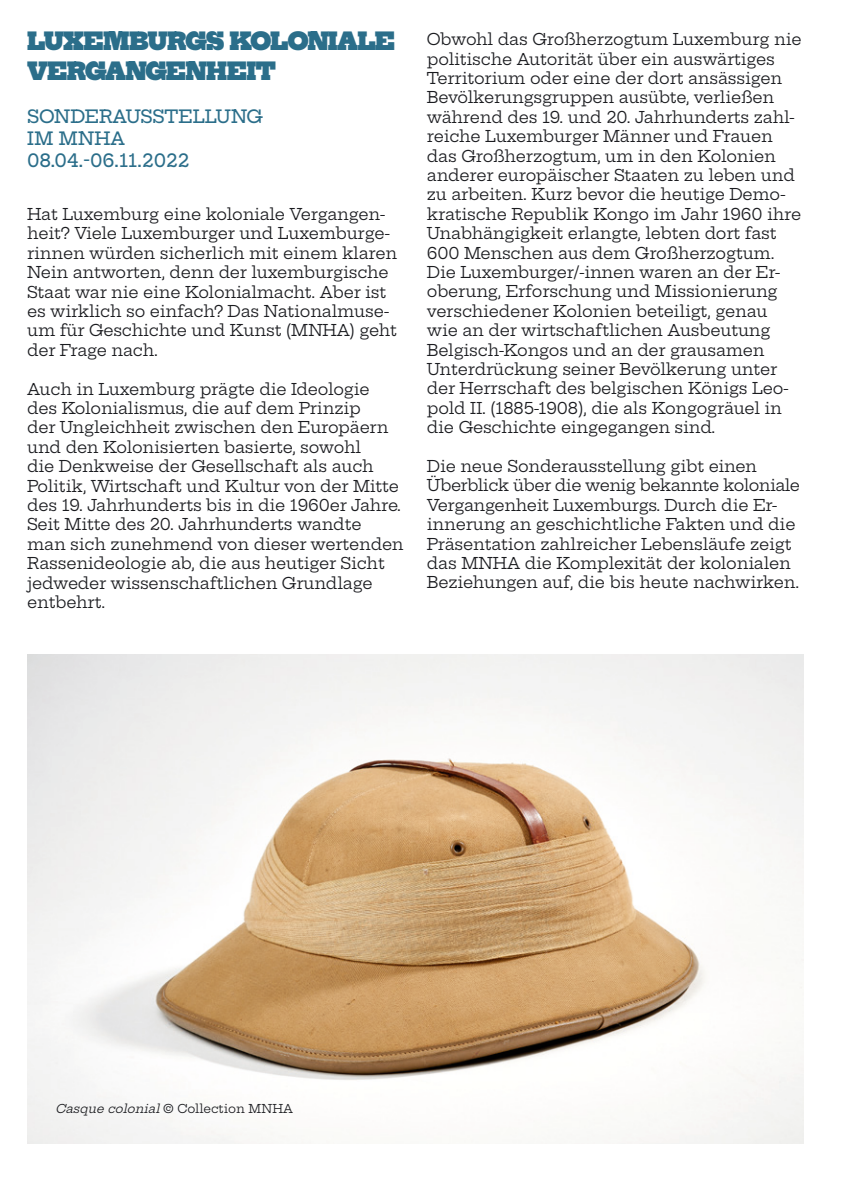
<style>
.page{position:relative;width:842px;height:1191px;background:#fff}
.page>*{position:absolute;margin:0;border:0;box-sizing:border-box;transform-origin:0 0}
.t1{font:900 24px/30px "Hepta Slab";letter-spacing:-.03em;color:#2b6e8a}
.t2{font:500 18px/22px "Hepta Slab";color:#2b6e8a}
.t3{font:16px/19.4px "Hepta Slab";letter-spacing:-.01em;color:#1b1c20}
.t4{font:12px "Hepta Slab";color:#1b1c20}
.s1{font-style:italic}
</style>
<div class="page">
<img style="left:27px;top:654px;width:777px;height:489px">
<h1 class="t1" style="left:27px;top:23px;width:369px">LUXEMBURGS KOLONIALE<br>VERGANGENHEIT</h1>
<p class="t2" style="left:27px;top:103px;width:237px">SONDERAUSSTELLUNG<br>IM MNHA<br>08.04.-06.11.2022</p>
<p class="t3" style="left:27px;top:203px;width:372px">Hat Luxemburg eine koloniale Vergangen&shy;heit? Viele Luxemburger und Luxemburge&shy;rinnen würden sicherlich mit einem klaren Nein antworten, denn der luxemburgische Staat war nie eine Kolonialmacht. Aber ist es wirklich so einfach? Das Nationalmuse&shy;um für Geschichte und Kunst (MNHA) geht der Frage nach.</p>
<p class="t3" style="left:27px;top:377px;width:378px">Auch in Luxemburg prägte die Ideologie<br>des Kolonialismus, die auf dem Prinzip<br>der Ungleichheit zwischen den Europäern und den Kolonisierten basierte, sowohl<br>die Denkweise der Gesellschaft als auch Politik, Wirtschaft und Kultur von der Mitte des 19. Jahrhunderts bis in die 1960er Jahre.<br>Seit Mitte des 20. Jahrhunderts wandte man sich zunehmend von dieser wertenden Rassenideologie ab, die aus heutiger Sicht jedweder wissenschaftlichen Grundlage entbehrt.</p>
<p class="t3" style="left:427px;top:28px;width:376px">Obwohl das Großherzogtum Luxemburg nie politische Autorität über ein auswärtiges Territorium oder eine der dort ansässigen Bevölkerungsgruppen ausübte, verließen während des 19. und 20. Jahrhunderts zahl&shy;reiche Luxemburger Männer und Frauen das Großherzogtum, um in den Kolonien anderer europäischer Staaten zu leben und zu arbeiten. Kurz bevor die heutige Demo&shy;kratische Republik Kongo im Jahr 1960 ihre Unabhängigkeit erlangte, lebten dort fast 600 Menschen aus dem Großherzogtum.<br>Die Luxemburger/-innen waren an der Er&shy;oberung, Erforschung und Missionierung verschiedener Kolonien beteiligt, genau wie an der wirtschaftlichen Ausbeutung Belgisch-Kongos und an der grausamen Unterdrückung seiner Bevölkerung unter der Herrschaft des belgischen Königs Leo&shy;pold II. (1885-1908), die als Kongogräuel in die Geschichte eingegangen sind.</p>
<p class="t3" style="left:427px;top:454px;width:375px">Die neue Sonderausstellung gibt einen Überblick über die wenig bekannte koloniale Vergangenheit Luxemburgs. Durch die Er&shy;innerung an geschichtliche Fakten und die Präsentation zahlreicher Lebensläufe zeigt das MNHA die Komplexität der kolonialen Beziehungen auf, die bis heute nachwirken.</p>
<p class="t4" style="left:55px;top:1098px;width:239px"><span class="s1">Casque colonial</span>© Collection MNHA</p>
</div>
